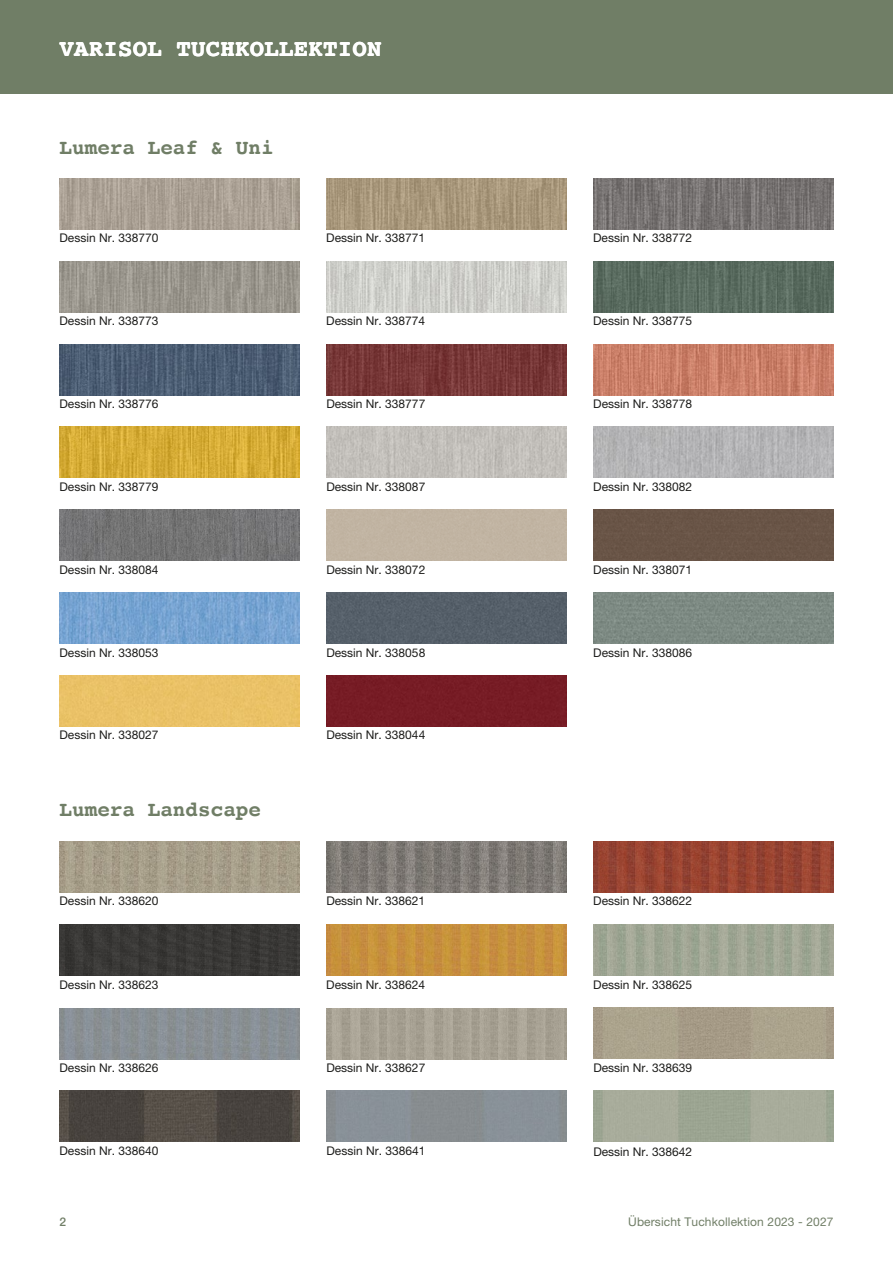
<style>
.page{position:relative;width:893px;height:1263px;background:#fff}
.page>*{position:absolute;margin:0;border:0;box-sizing:border-box;transform-origin:0 0}
.t1{font:700 24px "Courier";letter-spacing:.01em;color:#fff}
.t2{font:700 21px "Courier";color:#707e66}
.t3{font:12px "Helvetica Neue LT Pro";color:#1d1d1b}
.t4{font:12px "Helvetica Neue LT Pro";letter-spacing:.01em;color:#707e66}
.t5{font:500 12px "Helvetica Neue LT Pro";color:#707e66}
</style>
<div class="page">
<div style="left:0;top:0;width:893px;height:94px;background:#707e66"></div>
<img style="left:60px;top:841px;width:240px;height:51px">
<img style="left:60px;top:593px;width:240px;height:51px">
<img style="left:59px;top:1008px;width:241px;height:51px">
<div style="left:60px;top:676px;width:240px;height:51px;background:#eac167"></div>
<div style="left:60px;top:925px;width:240px;height:51px;background:#393836"></div>
<img style="left:326px;top:925px;width:240px;height:51px">
<div style="left:326px;top:593px;width:241px;height:51px;background:#56606a"></div>
<img style="left:593px;top:925px;width:240px;height:51px">
<div style="left:326px;top:676px;width:241px;height:51px;background:#771c25"></div>
<img style="left:59px;top:1091px;width:241px;height:51px">
<img style="left:593px;top:1091px;width:240px;height:51px">
<img style="left:326px;top:841px;width:240px;height:51px">
<img style="left:60px;top:510px;width:240px;height:51px">
<img style="left:326px;top:1008px;width:241px;height:51px">
<div style="left:593px;top:510px;width:240px;height:51px;background:#695447"></div>
<img style="left:593px;top:841px;width:240px;height:51px">
<img style="left:593px;top:593px;width:240px;height:51px">
<img style="left:593px;top:1007px;width:240px;height:51px">
<img style="left:60px;top:427px;width:240px;height:51px">
<img style="left:60px;top:344px;width:240px;height:51px">
<img style="left:59px;top:261px;width:241px;height:52px">
<img style="left:59px;top:179px;width:241px;height:51px">
<img style="left:326px;top:427px;width:241px;height:51px">
<img style="left:326px;top:261px;width:240px;height:52px">
<img style="left:326px;top:344px;width:241px;height:51px">
<img style="left:326px;top:179px;width:240px;height:51px">
<img style="left:593px;top:427px;width:240px;height:51px">
<img style="left:593px;top:261px;width:240px;height:52px">
<img style="left:593px;top:344px;width:240px;height:51px">
<img style="left:593px;top:179px;width:240px;height:51px">
<h1 class="t1" style="left:60px;top:29px;width:323px">VARISOL TUCHKOLLEKTION</h1>
<h2 class="t2" style="left:60px;top:130px;width:216px">Lumera Leaf &amp; Uni</h2>
<p class="t3" style="left:59px;top:231px;width:100px">Dessin Nr. 338770</p>
<p class="t3" style="left:326px;top:231px;width:100px">Dessin Nr. 338771</p>
<p class="t3" style="left:593px;top:231px;width:100px">Dessin Nr. 338772</p>
<p class="t3" style="left:59px;top:314px;width:100px">Dessin Nr. 338773</p>
<p class="t3" style="left:326px;top:314px;width:100px">Dessin Nr. 338774</p>
<p class="t3" style="left:593px;top:314px;width:100px">Dessin Nr. 338775</p>
<p class="t3" style="left:60px;top:397px;width:100px">Dessin Nr. 338776</p>
<p class="t3" style="left:326px;top:397px;width:100px">Dessin Nr. 338777</p>
<p class="t3" style="left:593px;top:397px;width:100px">Dessin Nr. 338778</p>
<p class="t3" style="left:60px;top:479px;width:100px">Dessin Nr. 338779</p>
<p class="t3" style="left:326px;top:479px;width:100px">Dessin Nr. 338087</p>
<p class="t3" style="left:593px;top:479px;width:100px">Dessin Nr. 338082</p>
<p class="t3" style="left:60px;top:562px;width:100px">Dessin Nr. 338084</p>
<p class="t3" style="left:326px;top:562px;width:100px">Dessin Nr. 338072</p>
<p class="t3" style="left:593px;top:562px;width:100px">Dessin Nr. 338071</p>
<p class="t3" style="left:60px;top:645px;width:100px">Dessin Nr. 338053</p>
<p class="t3" style="left:326px;top:645px;width:100px">Dessin Nr. 338058</p>
<p class="t3" style="left:593px;top:645px;width:100px">Dessin Nr. 338086</p>
<p class="t3" style="left:60px;top:728px;width:100px">Dessin Nr. 338027</p>
<p class="t3" style="left:326px;top:728px;width:100px">Dessin Nr. 338044</p>
<h2 class="t2" style="left:60px;top:793px;width:203px">Lumera Landscape</h2>
<p class="t3" style="left:60px;top:894px;width:100px">Dessin Nr. 338620</p>
<p class="t3" style="left:326px;top:894px;width:100px">Dessin Nr. 338621</p>
<p class="t3" style="left:593px;top:894px;width:100px">Dessin Nr. 338622</p>
<p class="t3" style="left:60px;top:977px;width:100px">Dessin Nr. 338623</p>
<p class="t3" style="left:326px;top:977px;width:100px">Dessin Nr. 338624</p>
<p class="t3" style="left:593px;top:977px;width:100px">Dessin Nr. 338625</p>
<p class="t3" style="left:59px;top:1061px;width:100px">Dessin Nr. 338626</p>
<p class="t3" style="left:326px;top:1061px;width:100px">Dessin Nr. 338627</p>
<p class="t3" style="left:593px;top:1060px;width:100px">Dessin Nr. 338639</p>
<p class="t3" style="left:59px;top:1144px;width:100px">Dessin Nr. 338640</p>
<p class="t3" style="left:593px;top:1144px;width:100px">Dessin Nr. 338642</p>
<p class="t3" style="left:326px;top:1144px;width:100px">Dessin Nr. 338641</p>
<p class="t5" style="left:60px;top:1214px;width:8px">2</p>
<p class="t4" style="left:628px;top:1214px;width:207px">Übersicht Tuchkollektion 2023 - 2027</p>
</div>
